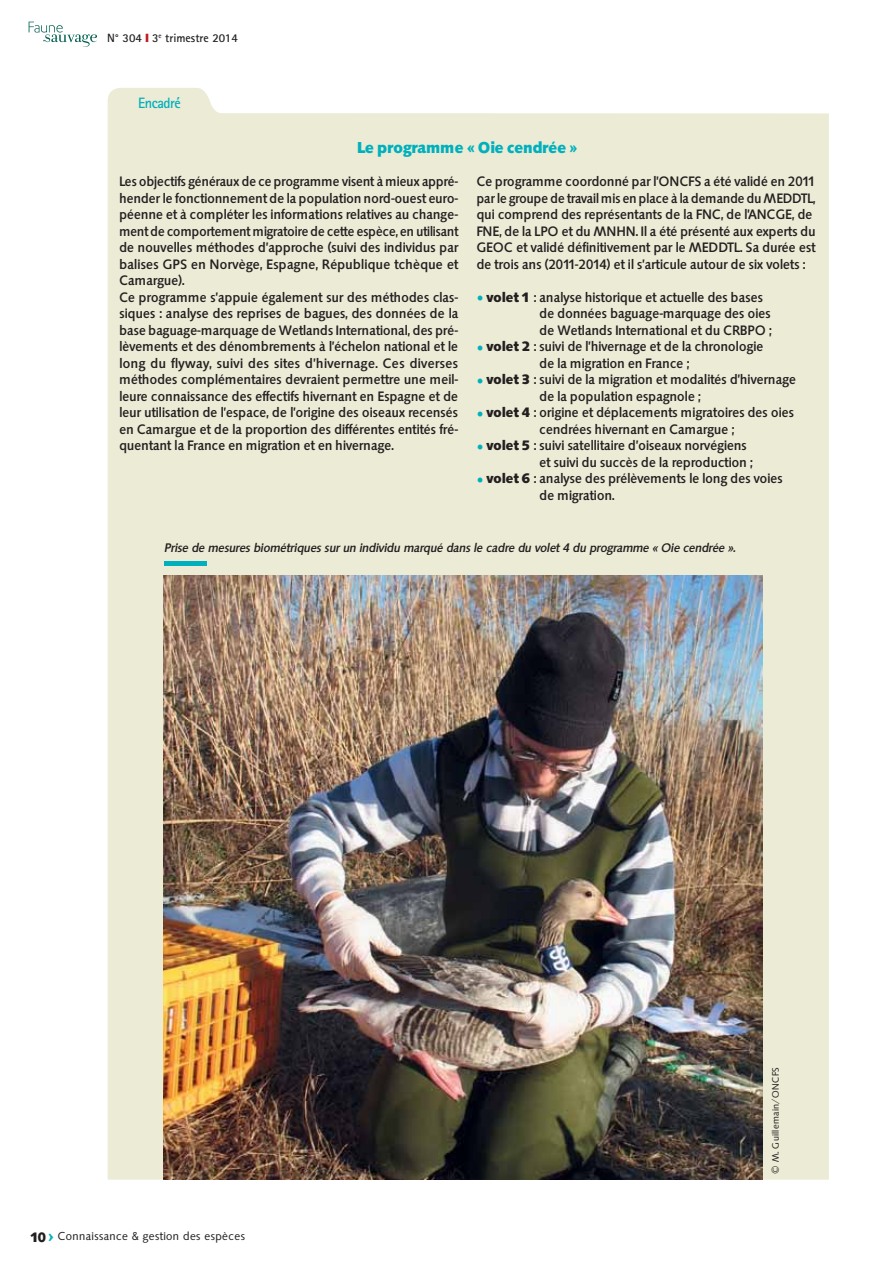
<style>
.page{position:relative;width:893px;height:1263px;background:#fff}
.page>*{position:absolute;margin:0;border:0;box-sizing:border-box;transform-origin:0 0}
.t1{font:700 16.5px "Saxony";letter-spacing:-.03em;color:#00b0bd;scale:.95 1}
.t2{font:700 15px "Rotis Sans Serif";letter-spacing:-.03em;color:#00b0bd;scale:.95 1}
.t3{font:500 14.25px/16.5px "Saxony";letter-spacing:-.02em;color:#231f20;scale:.93 1}
.t4{font:500 14.25px/16.5px "Saxony";letter-spacing:-.02em;color:#231f20;scale:.95 1}
.t5{font:700 14.25px "Saxony";color:#231f20;scale:.95 1}
.t6{font:italic 500 12px "Saxony";color:#231f20;scale:.96 1}
.t7{font:12px "Saxony";color:#231f20}
.t8{font:700 12px "Rotis Sans Serif";color:#231f20}
.t9{font:9.75px "Saxony";color:#231f20}
.s1{font-family:"Frutiger";font-weight:300;font-stretch:condensed;color:#00b0bd}
.s2{font-weight:700}
.s3{font-weight:700;font-size:18px;color:#00b0bd}
</style>
<div class="page">
<svg style="left:29px;top:22px;width:68px;height:25px"></svg>
<div style="left:108px;top:88px;width:721px;height:1092px;background:#ebebd6"></div>
<img style="left:164px;top:575px;width:598px;height:604px">
<hr style="left:164px;top:561px;width:43px;height:4px;background:#00b0bd">
<p class="t8" style="left:107px;top:34px;width:132px">N° 304 3<sup>e</sup> trimestre 2014</p>
<p class="t2" style="left:138px;top:98px;width:47px">Encadré</p>
<p class="t1" style="left:357px;top:142px;width:234px">Le programme « Oie cendrée »</p>
<p class="t3" style="left:119px;top:175px;width:366px">Les objectifs généraux de ce programme visent à mieux appré&shy;hender le fonctionnement de la population nord-ouest euro&shy;péenne et à compléter les informations relatives au change&shy;ment de comportement migratoire de cette espèce, en utilisant de nouvelles méthodes d’approche (suivi des individus par balises GPS en Norvège, Espagne, République tchèque et Camargue).<br>Ce programme s’appuie également sur des méthodes clas&shy;siques : analyse des reprises de bagues, des données de la base baguage-marquage de Wetlands International, des pré&shy;lèvements et des dénombrements à l’échelon national et le long du flyway, suivi des sites d’hivernage. Ces diverses méthodes complémentaires devraient permettre une meil&shy;leure connaissance des effectifs hivernant en Espagne et de leur utilisation de l’espace, de l’origine des oiseaux recensés en Camargue et de la proportion des différentes entités fré&shy;quentant la France en migration et en hivernage.</p>
<p class="t4" style="left:477px;top:175px;width:358px">Ce programme coordonné par l’ONCFS a été validé en 2011 par le groupe de travail mis en place à la demande du MEDDTL, qui comprend des représentants de la FNC, de l’ANCGE, de FNE, de la LPO et du MNHN. Il a été présenté aux experts du GEOC et validé définitivement par le MEDDTL. Sa durée est de trois ans (2011-2014) et il s’articule autour de six volets :</p>
<p class="t4" style="left:539px;top:290px;width:246px;text-indent:-63px"><span class="s1">•</span> <span class="s2">volet 1</span> : analyse historique et actuelle des bases de données baguage-marquage des oies de Wetlands International et du CRBPO ;</p>
<p class="t4" style="left:539px;top:340px;width:237px;text-indent:-63px"><span class="s1">•</span> <span class="s2">volet 2</span> : suivi de l’hivernage et de la chronologie de la migration en France ;</p>
<p class="t4" style="left:539px;top:372px;width:272px;text-indent:-63px"><span class="s1">•</span> <span class="s2">volet 3</span> : suivi de la migration et modalités d’hivernage de la population espagnole ;</p>
<p class="t4" style="left:477px;top:405px;width:336px;text-align:center"><span class="s1">•</span> <span class="s2">volet 4</span> : origine et déplacements migratoires des oies cendrées hivernant en Camargue ;</p>
<p class="t4" style="left:539px;top:438px;width:226px;text-indent:-63px"><span class="s1">•</span> <span class="s2">volet 5</span> : suivi satellitaire d’oiseaux norvégiens et suivi du succès de la reproduction ;</p>
<p class="t4" style="left:539px;top:471px;width:258px;text-indent:-63px"><span class="s1">•</span> <span class="s2">volet 6</span> : analyse des prélèvements le long des voies de migration.</p>
<p class="t6" style="left:164px;top:541px;width:597px">Prise de mesures biométriques sur un individu marqué dans le cadre du volet 4 du programme « Oie cendrée ».</p>
<p class="t7" style="left:49px;top:1232px;width:198px"><span class="s3">&gt;</span> Connaissance &amp; gestion des espèces</p>
<p class="t5" style="left:31px;top:1232px;width:18px">10</p>
<p class="t9" style="left:772px;top:1174px;width:109px;rotate:-90deg">© M. Guillemain/ONCFS</p>
</div>
